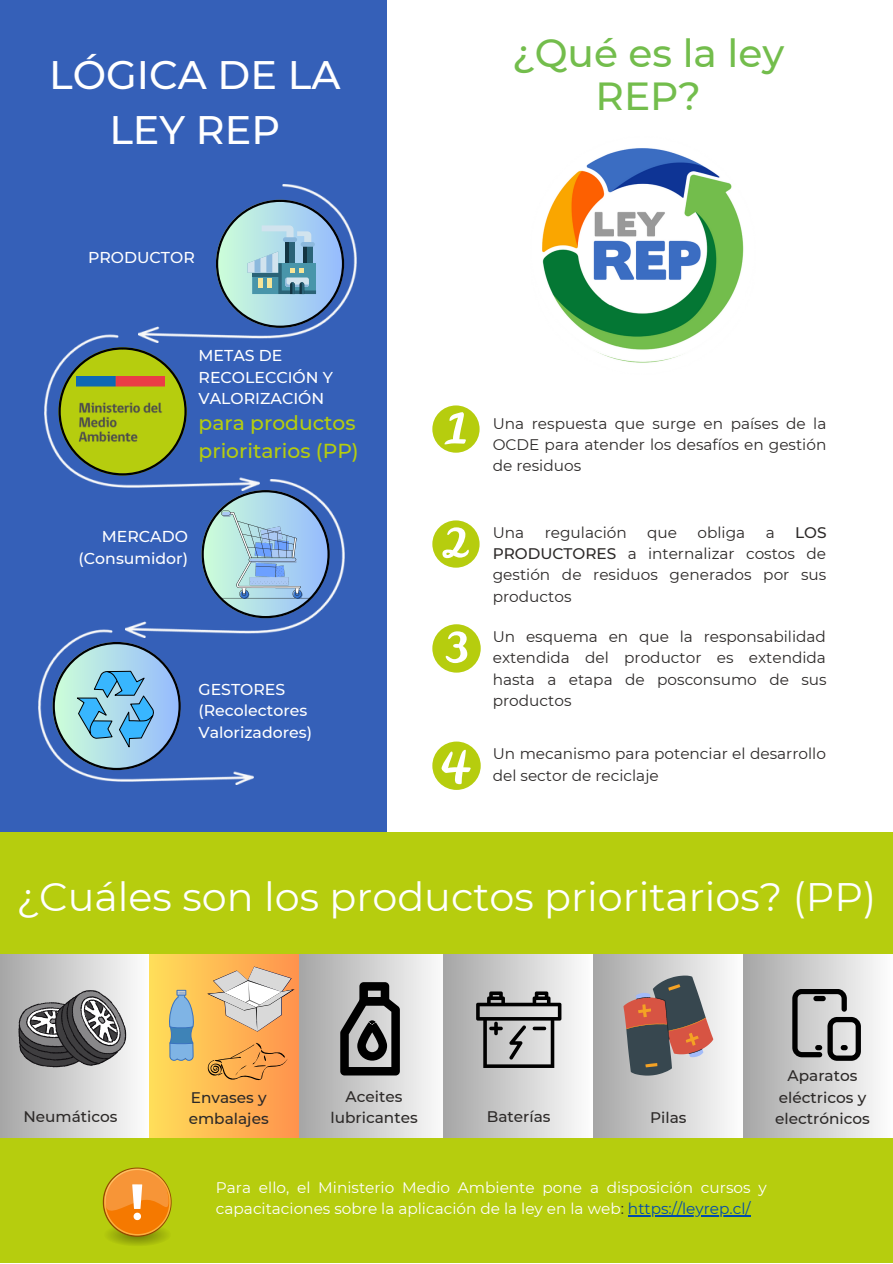
<style>
.page{position:relative;width:893px;height:1264px;background:#fff}
.page>*{position:absolute;margin:0;border:0;box-sizing:border-box;transform-origin:0 0}
.t1{font:39.75px "Montserrat";color:#fff}
.t2{font:500 39.75px/55.1px "Montserrat";color:#fff;text-align:center}
.t3{font:500 39.15px/42.8px "Montserrat";color:#73bd4c;text-align:center}
.t4{font:500 20.25px/28px "Montserrat";color:#b6cd0e}
.t5{font:500 15.75px/21.3px "Montserrat";color:#fff}
.t6{font:15.3px/21.3px "Montserrat";color:#2c2928;text-align:justify}
.t7{font:15.3px/21.3px "Montserrat";color:#fffeff}
.t8{font:500 15.3px/21.3px "Montserrat";color:#2c2928;text-align:center}
.s1{font-weight:500}
.s2{color:#2c2928}
.s3{color:#004aad}
</style>
<div class="page">
<div style="left:0;top:0;width:892px;height:1262px;background:#3560b8"></div>
<div style="left:388px;top:0;width:504px;height:1262px;background:#fff"></div>
<div style="left:0;top:832px;width:892px;height:430px;background:#b6cd0e"></div>
<svg style="left:432px;top:405px;width:47px;height:47px"></svg>
<svg style="left:432px;top:520px;width:47px;height:47px"></svg>
<svg style="left:432px;top:624px;width:48px;height:48px"></svg>
<svg style="left:432px;top:741px;width:48px;height:49px"></svg>
<svg style="left:102px;top:1167px;width:70px;height:79px"></svg>
<img style="left:45px;top:334px;width:205px;height:154px">
<img style="left:138px;top:185px;width:218px;height:157px">
<svg style="left:58px;top:347px;width:129px;height:128px"></svg>
<img style="left:126px;top:480px;width:218px;height:154px">
<svg style="left:201px;top:490px;width:129px;height:128px"></svg>
<img style="left:39px;top:627px;width:214px;height:157px">
<img style="left:222px;top:510px;width:87px;height:88px">
<svg style="left:53px;top:642px;width:128px;height:128px"></svg>
<img style="left:77px;top:376px;width:88px;height:87px">
<svg style="left:216px;top:200px;width:128px;height:128px"></svg>
<div style="left:300px;top:242px;width:15px;height:5px;background:#8cb9dd;border-radius:2px"></div>
<img style="left:542px;top:148px;width:202px;height:213px">
<div style="left:0;top:954px;width:150px;height:183px;background:linear-gradient(to right,#a6a6a6,#fdfdfd)"></div>
<div style="left:150px;top:954px;width:149px;height:183px;background:linear-gradient(to right,#fede59,#ff924d)"></div>
<div style="left:299px;top:954px;width:150px;height:183px;background:linear-gradient(to right,#a8a8a8,#f8f8f8)"></div>
<div style="left:444px;top:954px;width:149px;height:183px;background:linear-gradient(to right,#a6a6a6,#fefefe)"></div>
<div style="left:593px;top:954px;width:150px;height:183px;background:linear-gradient(to right,#a6a6a6,#fdfdfd)"></div>
<div style="left:743px;top:954px;width:149px;height:183px;background:linear-gradient(to right,#a6a6a6,#fcfcfc)"></div>
<svg style="left:18px;top:989px;width:108px;height:78px;background:#7d7c7e"></svg>
<svg style="left:207px;top:966px;width:88px;height:65px;background:#e6c29b"></svg>
<div style="left:176px;top:989px;width:10px;height:6px;border:1px solid #3972bf"></div>
<svg style="left:168px;top:991px;width:27px;height:69px;background:#8babb7"></svg>
<svg style="left:207px;top:1042px;width:80px;height:39px;background:#ea9e4a"></svg>
<svg style="left:340px;top:982px;width:60px;height:93px;background:#626262"></svg>
<svg style="left:476px;top:991px;width:85px;height:76px;background:#989898"></svg>
<svg style="left:623px;top:975px;width:90px;height:100px;background:#927a76"></svg>
<svg style="left:792px;top:989px;width:68px;height:71px;background:#949494"></svg>
<hr style="left:628px;top:1214px;width:122px;height:2px;background:#004aad">
<p class="t2" style="left:49px;top:47px;width:293px">LÓGICA DE LA<br>LEY REP</p>
<p class="t5" style="left:88px;top:247px;width:108px">PRODUCTOR</p>
<p class="t5" style="left:198px;top:345px;width:136px">METAS DE<br>RECOLECCIÓN Y<br>VALORIZACIÓN</p>
<p class="t4" style="left:198px;top:409px;width:162px">para productos prioritarios (PP)</p>
<p class="t5" style="left:102px;top:526px;width:88px">MERCADO</p>
<p class="t5" style="left:79px;top:547px;width:111px">(Consumidor)</p>
<p class="t5" style="left:198px;top:678px;width:88px">GESTORES</p>
<p class="t5" style="left:198px;top:699px;width:110px">(Recolectores</p>
<p class="t5" style="left:198px;top:721px;width:115px">Valorizadores)</p>
<p class="t3" style="left:512px;top:32px;width:273px">¿Qué es la ley<br>REP?</p>
<p class="t6" style="left:492px;top:412px;width:335px">Una respuesta que surge en países de la OCDE para atender los desafíos en gestión de residuos</p>
<p class="t6" style="left:492px;top:521px;width:33px">Una</p>
<p class="t6" style="left:544px;top:521px;width:83px">regulación</p>
<p class="t6" style="left:647px;top:521px;width:31px">que</p>
<p class="t6" style="left:697px;top:521px;width:49px">obliga</p>
<p class="t6" style="left:765px;top:521px;width:11px">a</p>
<p class="t6" style="left:492px;top:521px;width:335px;text-indent:302px"><span class="s1">LOS PRODUCTORES</span> a internalizar costos de gestión de residuos generados por sus productos</p>
<p class="t6" style="left:492px;top:625px;width:335px">Un esquema en que la responsabilidad extendida del productor es extendida hasta a etapa de posconsumo de sus productos</p>
<p class="t6" style="left:492px;top:743px;width:335px">Un mecanismo para potenciar el desarrollo del sector de reciclaje</p>
<p class="t1" style="left:17px;top:872px;width:860px">¿Cuáles son los productos prioritarios? (PP)</p>
<p class="t8" style="left:23px;top:1105px;width:96px">Neumáticos</p>
<p class="t8" style="left:189px;top:1086px;width:81px;text-align:left">Envases y embalajes</p>
<p class="t8" style="left:330px;top:1085px;width:89px">Aceites lubricantes</p>
<p class="t8" style="left:486px;top:1106px;width:65px">Baterías</p>
<p class="t8" style="left:650px;top:1107px;width:38px">Pilas</p>
<p class="t8" style="left:775px;top:1064px;width:96px">Aparatos eléctricos y electrónicos</p>
<p class="t7" style="left:216px;top:1176px;width:552px">Para ello, el Ministerio Medio Ambiente pone a disposición cursos y capacitaciones sobre la aplicación de la ley en la web<span class="s2">:</span> <span class="s3">https://leyrep.cl/</span></p>
</div>
